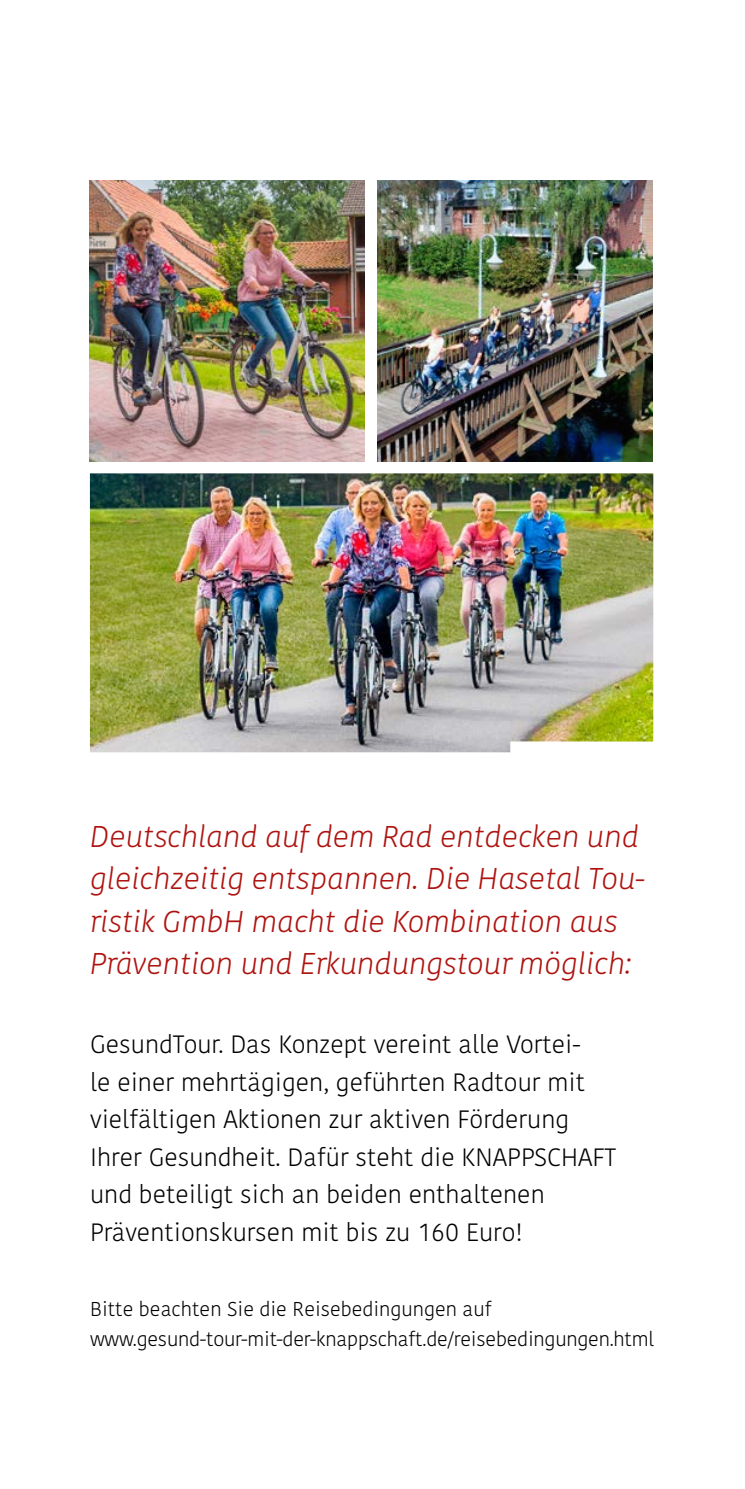
<style>
.page{position:relative;width:745px;height:1489px;background:#fff}
.page>*{position:absolute;margin:0;border:0;box-sizing:border-box;transform-origin:0 0}
._03_Texte_Teaser_Kohinoor_Light_Italic_12{font:italic 300 30px/42.5px "Kohinoor KBS";color:#ae130f}
._03_Texte_Teaser_Kohinoor_Light_Italic_12-2{font:300 25px/37.5px "Kohinoor KBS";color:#000}
._03_Texte_Teaser_Kohinoor_Light_Italic_12-3{font:300 20px/30px "Kohinoor KBS";letter-spacing:-.01em;color:#000}
</style>
<div class="page">
<img style="left:90px;top:473px;width:562px;height:279px">
<img style="left:90px;top:180px;width:274px;height:281px">
<img style="left:377px;top:180px;width:275px;height:281px">
<p class="_03_Texte_Teaser_Kohinoor_Light_Italic_12" style="left:90px;top:815px;width:556px">Deutschland auf dem Rad entdecken und gleichzeitig entspannen. Die Hasetal Tou&shy;ristik GmbH macht die Kombination aus Prävention und Erkundungstour möglich:</p>
<p class="_03_Texte_Teaser_Kohinoor_Light_Italic_12-2" style="left:90px;top:1025px;width:527px">GesundTour. Das Konzept vereint alle Vortei-<br>le einer mehrtägigen, geführten Radtour mit vielfältigen Aktionen zur aktiven Förderung Ihrer Gesundheit. Dafür steht die KNAPPSCHAFT und beteiligt sich an beiden enthaltenen Präventionskursen mit bis zu 160 Euro!</p>
<p class="_03_Texte_Teaser_Kohinoor_Light_Italic_12-3" style="left:90px;top:1293px;width:565px">Bitte beachten Sie die Reisebedingungen auf www.gesund-tour-mit-der-knappschaft.de/reisebedingungen.html</p>
</div>
